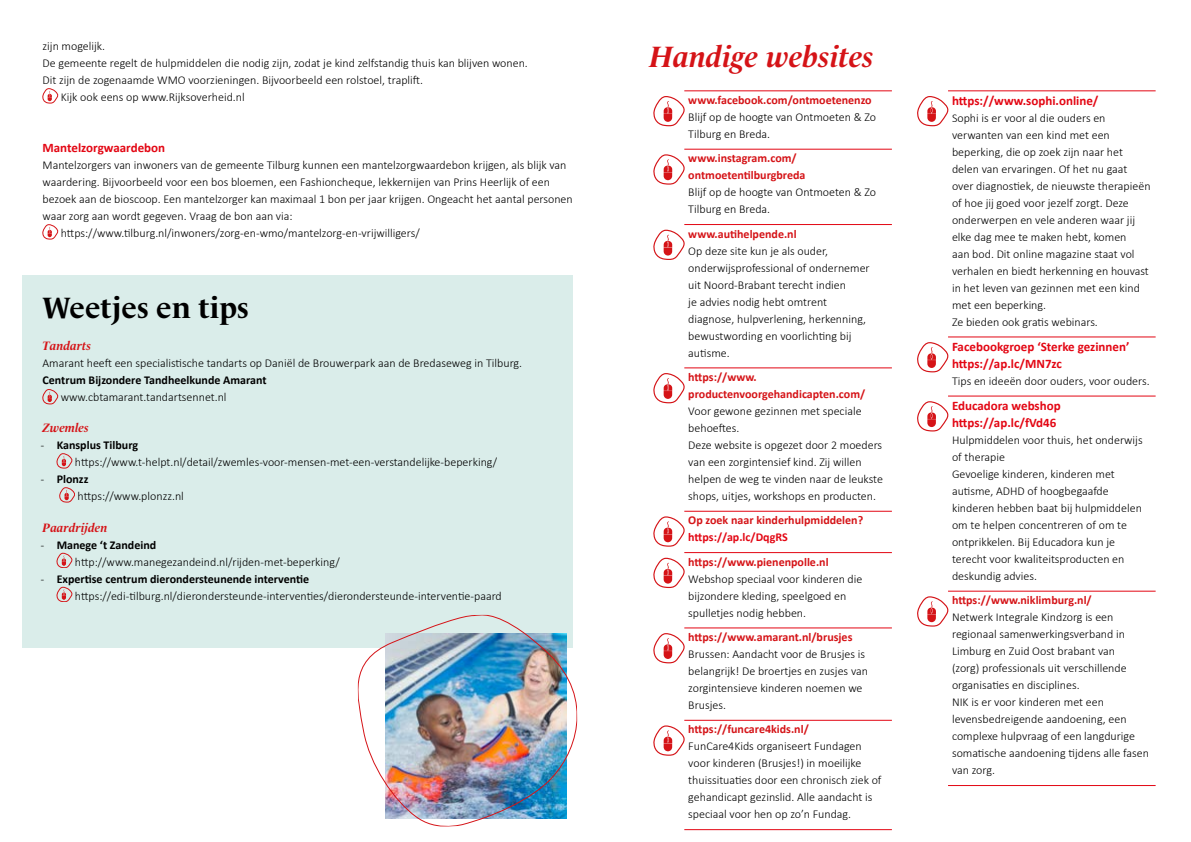
<style>
.page{position:relative;width:1191px;height:842px;background:#fff}
.page>*{position:absolute;margin:0;border:0;box-sizing:border-box;transform-origin:0 0}
.t1{font:italic 700 30px "Le Monde Livre Std";color:#d51317}
.t2{font:700 30px "Le Monde Livre Std";color:#000}
.t3{font:700 13px/17px "Calibri";color:#e30613}
.t4{font:italic 700 12.4px "Le Monde Livre Std";color:#d51317}
.t5{font:300 12px/17px "Calibri";color:#000}
.t6{font:700 12px/17px "Calibri";color:#d51317}
.t7{font:700 12px "Calibri";color:#000}
.t8{font:700 12px "Calibri";color:#e30613}
.s1{font-weight:300}
</style>
<div class="page">
<hr style="left:684px;top:91px;width:208px;height:1px;background:#e30613">
<hr style="left:684px;top:149px;width:208px;height:1px;background:#e30613">
<hr style="left:684px;top:224px;width:208px;height:1px;background:#e30613">
<hr style="left:684px;top:368px;width:208px;height:1px;background:#e30613">
<hr style="left:684px;top:511px;width:208px;height:1px;background:#e30613">
<hr style="left:684px;top:552px;width:208px;height:1px;background:#e30613">
<hr style="left:684px;top:628px;width:208px;height:1px;background:#e30613">
<hr style="left:684px;top:720px;width:208px;height:1px;background:#e30613">
<hr style="left:684px;top:829px;width:208px;height:1px;background:#e30613">
<svg style="left:653px;top:96px;width:31px;height:30px"></svg>
<svg style="left:653px;top:154px;width:31px;height:31px"></svg>
<svg style="left:653px;top:230px;width:31px;height:30px"></svg>
<svg style="left:653px;top:373px;width:31px;height:30px"></svg>
<svg style="left:653px;top:516px;width:31px;height:31px"></svg>
<svg style="left:653px;top:558px;width:31px;height:30px"></svg>
<svg style="left:653px;top:633px;width:31px;height:30px"></svg>
<svg style="left:653px;top:725px;width:31px;height:31px"></svg>
<hr style="left:948px;top:91px;width:207px;height:1px;background:#e30613">
<hr style="left:948px;top:337px;width:207px;height:1px;background:#e30613">
<hr style="left:948px;top:396px;width:207px;height:1px;background:#e30613">
<hr style="left:948px;top:591px;width:207px;height:1px;background:#e30613">
<hr style="left:948px;top:785px;width:207px;height:1px;background:#e30613">
<svg style="left:917px;top:96px;width:31px;height:30px"></svg>
<svg style="left:917px;top:342px;width:31px;height:30px"></svg>
<svg style="left:917px;top:401px;width:31px;height:30px"></svg>
<svg style="left:917px;top:596px;width:31px;height:31px"></svg>
<div style="left:23px;top:275px;width:550px;height:373px;background:#daedea"></div>
<svg style="left:43px;top:389px;width:15px;height:15px"></svg>
<svg style="left:57px;top:453px;width:15px;height:15px"></svg>
<svg style="left:59px;top:487px;width:16px;height:15px"></svg>
<svg style="left:57px;top:553px;width:15px;height:15px"></svg>
<svg style="left:57px;top:587px;width:15px;height:15px"></svg>
<img style="left:357px;top:614px;width:221px;height:213px">
<svg style="left:43px;top:88px;width:15px;height:15px"></svg>
<svg style="left:43px;top:224px;width:15px;height:15px"></svg>
<p class="t5" style="left:43px;top:38px;width:64px">zijn mogelijk.</p>
<p class="t5" style="left:43px;top:55px;width:487px">De gemeente regelt de hulpmiddelen die nodig zijn, zodat je kind zelfstandig thuis kan blijven wonen.</p>
<p class="t5" style="left:43px;top:72px;width:382px">Dit zijn de zogenaamde WMO voorzieningen. Bijvoorbeeld een rolstoel, traplift.</p>
<p class="t5" style="left:61px;top:89px;width:185px">Kijk ook eens op www.Rijksoverheid.nl</p>
<p class="t3" style="left:43px;top:139px;width:124px">Mantelzorgwaardebon</p>
<p class="t5" style="left:43px;top:157px;width:525px">Mantelzorgers van inwoners van de gemeente Tilburg kunnen een mantelzorgwaardebon krijgen, als blijk van</p>
<p class="t5" style="left:43px;top:174px;width:509px">waardering. Bijvoorbeeld voor een bos bloemen, een Fashioncheque, lekkernijen van Prins Heerlijk of een</p>
<p class="t5" style="left:43px;top:191px;width:532px">bezoek aan de bioscoop. Een mantelzorger kan maximaal 1 bon per jaar krijgen. Ongeacht het aantal personen</p>
<p class="t5" style="left:43px;top:208px;width:252px">waar zorg aan wordt gegeven. Vraag de bon aan via:</p>
<p class="t5" style="left:61px;top:225px;width:360px">https://www.tilburg.nl/inwoners/zorg-en-wmo/mantelzorg-en-vrijwilligers/</p>
<h1 class="t2" style="left:43px;top:290px;width:208px">Weetjes en tips</h1>
<p class="t4" style="left:43px;top:338px;width:50px">Tandarts</p>
<p class="t5" style="left:43px;top:354px;width:481px">Amarant heeft een specialistische tandarts op Daniël de Brouwerpark aan de Bredaseweg in Tilburg.</p>
<p class="t7" style="left:43px;top:371px;width:225px">Centrum Bijzondere Tandheelkunde Amarant</p>
<p class="t5" style="left:61px;top:388px;width:167px">www.cbtamarant.tandartsennet.nl</p>
<p class="t4" style="left:43px;top:421px;width:48px">Zwemles</p>
<p class="t7" style="left:43px;top:437px;width:97px"><span class="s1">̵</span> Kansplus Tilburg</p>
<p class="t5" style="left:75px;top:453px;width:424px">https://www.t-helpt.nl/detail/zwemles-voor-mensen-met-een-verstandelijke-beperking/</p>
<p class="t7" style="left:43px;top:471px;width:47px"><span class="s1">̵</span> Plonzz</p>
<p class="t5" style="left:78px;top:487px;width:108px">https://www.plonzz.nl</p>
<p class="t4" style="left:43px;top:520px;width:67px">Paardrijden</p>
<p class="t7" style="left:43px;top:536px;width:115px"><span class="s1">̵</span> Manege ‘t Zandeind</p>
<p class="t5" style="left:75px;top:553px;width:266px">http://www.manegezandeind.nl/rijden-met-beperking/</p>
<p class="t7" style="left:43px;top:570px;width:268px"><span class="s1">̵</span> Expertise centrum dierondersteunende interventie</p>
<p class="t5" style="left:75px;top:587px;width:428px">https://edi-tilburg.nl/dierondersteunde-interventies/dierondersteunde-interventie-paard</p>
<h1 class="t1" style="left:649px;top:39px;width:226px">Handige websites</h1>
<p class="t6" style="left:688px;top:91px;width:185px">www.facebook.com/ontmoetenenzo</p>
<p class="t5" style="left:688px;top:108px;width:189px">Blijf op de hoogte van Ontmoeten &amp; Zo<br>Tilburg en Breda.</p>
<p class="t6" style="left:688px;top:150px;width:119px">www.instagram.com/ ontmoetentilburgbreda</p>
<p class="t5" style="left:688px;top:184px;width:189px">Blijf op de hoogte van Ontmoeten &amp; Zo<br>Tilburg en Breda.</p>
<p class="t6" style="left:688px;top:225px;width:110px">www.autihelpende.nl</p>
<p class="t5" style="left:688px;top:242px;width:183px">Op deze site kun je als ouder, onderwijsprofessional of ondernemer uit Noord-Brabant terecht indien<br>je advies nodig hebt omtrent diagnose, hulpverlening, herkenning, bewustwording en voorlichting bij autisme.</p>
<p class="t6" style="left:688px;top:368px;width:178px">https://www. productenvoorgehandicapten.com/</p>
<p class="t5" style="left:688px;top:402px;width:196px">Voor gewone gezinnen met speciale behoeftes.<br>Deze website is opgezet door 2 moeders van een zorgintensief kind. Zij willen helpen de weg te vinden naar de leukste shops, uitjes, workshops en producten.</p>
<p class="t6" style="left:688px;top:512px;width:176px">Op zoek naar kinderhulpmiddelen?</p>
<p class="t8" style="left:688px;top:529px;width:101px">https://ap.lc/DqgRS</p>
<p class="t6" style="left:688px;top:553px;width:142px">https://www.pienenpolle.nl</p>
<p class="t5" style="left:688px;top:570px;width:176px">Webshop speciaal voor kinderen die bijzondere kleding, speelgoed en spulletjes nodig hebben.</p>
<p class="t6" style="left:688px;top:628px;width:166px">https://www.amarant.nl/brusjes</p>
<p class="t5" style="left:688px;top:645px;width:181px">Brussen: Aandacht voor de Brusjes is belangrijk! De broertjes en zusjes van zorgintensieve kinderen noemen we<br>Brusjes.</p>
<p class="t6" style="left:688px;top:721px;width:122px">https://funcare4kids.nl/</p>
<p class="t5" style="left:688px;top:738px;width:195px">FunCare4Kids organiseert Fundagen voor kinderen (Brusjes!) in moeilijke thuissituaties door een chronisch ziek of gehandicapt gezinslid. Alle aandacht is speciaal voor hen op zo’n Fundag.</p>
<p class="t3" style="left:952px;top:92px;width:148px">https://www.sophi.online/</p>
<p class="t5" style="left:952px;top:109px;width:200px">Sophi is er voor al die ouders en verwanten van een kind met een beperking, die op zoek zijn naar het delen van ervaringen. Of het nu gaat over diagnostiek, de nieuwste therapieën of hoe jij goed voor jezelf zorgt. Deze onderwerpen en vele anderen waar jij elke dag mee te maken hebt, komen<br>aan bod. Dit online magazine staat vol verhalen en biedt herkenning en houvast in het leven van gezinnen met een kind met een beperking.<br>Ze bieden ook gratis webinars.</p>
<p class="t3" style="left:952px;top:338px;width:179px">Facebookgroep ‘Sterke gezinnen’ https://ap.lc/MN7zc</p>
<p class="t5" style="left:952px;top:372px;width:199px">Tips en ideeën door ouders, voor ouders.</p>
<p class="t3" style="left:952px;top:397px;width:110px">Educadora webshop https://ap.lc/fVd46</p>
<p class="t5" style="left:952px;top:431px;width:192px">Hulpmiddelen voor thuis, het onderwijs of therapie<br>Gevoelige kinderen, kinderen met autisme, ADHD of hoogbegaafde kinderen hebben baat bij hulpmiddelen om te helpen concentreren of om te ontprikkelen. Bij Educadora kun je terecht voor kwaliteitsproducten en deskundig advies.</p>
<p class="t6" style="left:952px;top:591px;width:141px">https://www.niklimburg.nl/</p>
<p class="t5" style="left:952px;top:609px;width:198px">Netwerk Integrale Kindzorg is een regionaal samenwerkingsverband in Limburg en Zuid Oost brabant van<br>(zorg) professionals uit verschillende organisaties en disciplines.<br>NIK is er voor kinderen met een levensbedreigende aandoening, een complexe hulpvraag of een langdurige somatische aandoening tijdens alle fasen van zorg.</p>
</div>
